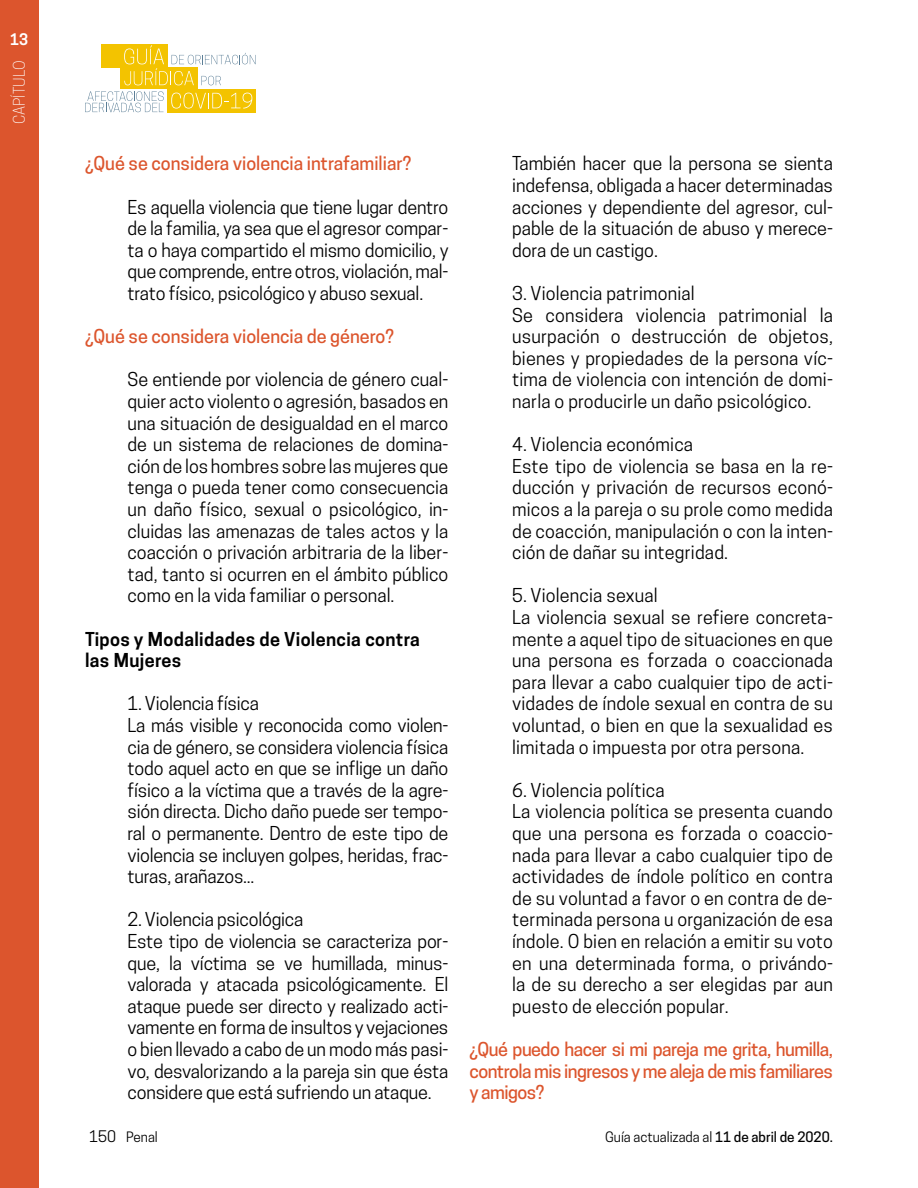
<style>
.page{position:relative;width:918px;height:1188px;background:#fff}
.page>*{position:absolute;margin:0;border:0;box-sizing:border-box;transform-origin:0 0}
.t1{font:18px/21.6px "Cooper Hewitt";letter-spacing:.01em;color:#000}
.t2{font:18px/21.6px "Cooper Hewitt";letter-spacing:-.01em;color:#000}
.t3{font:500 18px/21.6px "Cooper Hewitt";color:#dc552d;text-align:justify}
.t4{font:600 18px/21.6px "Cooper Hewitt";letter-spacing:.02em;color:#000}
.t5{font:300 15px "Cooper Hewitt";color:#fff}
.t6{font:600 15px "Cooper Hewitt";color:#fff}
.t7{font:13.5px "Cooper Hewitt";color:#000}
.s1{font-size:15px}
.s2{font-weight:500}
</style>
<div class="page">
<div style="left:0;top:0;width:38px;height:1188px;background:#dc552d"></div>
<div style="left:120px;top:67px;width:78px;height:22px;background:#f3c300"></div>
<div style="left:167px;top:89px;width:89px;height:23px;background:#f3c300"></div>
<svg style="left:85px;top:91px;width:79px;height:21px"></svg>
<svg style="left:171px;top:93px;width:81px;height:16px"></svg>
<div style="left:101px;top:45px;width:67px;height:23px;background:#f3c300"></div>
<svg style="left:124px;top:45px;width:132px;height:40px"></svg>
<p class="t6" style="left:10px;top:30px;width:20px">13</p>
<p class="t5" style="left:10px;top:124px;width:64px;rotate:-90deg">CAPÍTULO</p>
<p class="t3" style="left:85px;top:153px;width:328px">¿Qué se considera violencia intrafamiliar?</p>
<p class="t1" style="left:128px;top:196px;width:322px;text-align:justify">Es aquella violencia que tiene lugar dentro de la familia, ya sea que el agresor compar&shy;ta o haya compartido el mismo domicilio, y que comprende, entre otros, violación, mal&shy;trato físico, psicológico y abuso sexual.</p>
<p class="t3" style="left:85px;top:326px;width:310px">¿Qué se considera violencia de género?</p>
<p class="t1" style="left:128px;top:369px;width:322px;text-align:justify">Se entiende por violencia de género cual&shy;quier acto violento o agresión, basados en una situación de desigualdad en el marco de un sistema de relaciones de domina&shy;ción de los hombres sobre las mujeres que tenga o pueda tener como consecuencia un daño físico, sexual o psicológico, in&shy;cluidas las amenazas de tales actos y la coacción o privación arbitraria de la liber&shy;tad, tanto si ocurren en el ámbito público como en la vida familiar o personal.</p>
<p class="t4" style="left:85px;top:628px;width:336px">Tipos y Modalidades de Violencia contra las Mujeres</p>
<p class="t2" style="left:128px;top:693px;width:322px">1. Violencia física<br>La más visible y reconocida como violen&shy;cia de género, se considera violencia física todo aquel acto en que se inflige un daño físico a la víctima que a través de la agre&shy;sión directa. Dicho daño puede ser tempo&shy;ral o permanente. Dentro de este tipo de violencia se incluyen golpes, heridas, frac&shy;turas, arañazos...</p>
<p class="t2" style="left:128px;top:909px;width:322px">2. Violencia psicológica<br>Este tipo de violencia se caracteriza por&shy;que, la víctima se ve humillada, minus&shy;valorada y atacada psicológicamente. El ataque puede ser directo y realizado acti&shy;vamente en forma de insultos y vejaciones o bien llevado a cabo de un modo más pasi&shy;vo, desvalorizando a la pareja sin que ésta considere que está sufriendo un ataque.</p>
<p class="t1" style="left:512px;top:153px;width:322px;text-align:justify">También hacer que la persona se sienta indefensa, obligada a hacer determinadas acciones y dependiente del agresor, cul&shy;pable de la situación de abuso y merece&shy;dora de un castigo.</p>
<p class="t1" style="left:512px;top:282px;width:322px">3. Violencia patrimonial<br>Se considera violencia patrimonial la usurpación o destrucción de objetos, bienes y propiedades de la persona víc&shy;tima de violencia con intención de domi&shy;narla o producirle un daño psicológico.</p>
<p class="t1" style="left:512px;top:434px;width:322px">4. Violencia económica<br>Este tipo de violencia se basa en la re&shy;ducción y privación de recursos econó&shy;micos a la pareja o su prole como medida de coacción, manipulación o con la inten&shy;ción de dañar su integridad.</p>
<p class="t1" style="left:512px;top:585px;width:322px">5. Violencia sexual<br>La violencia sexual se refiere concreta&shy;mente a aquel tipo de situaciones en que una persona es forzada o coaccionada para llevar a cabo cualquier tipo de acti&shy;vidades de índole sexual en contra de su voluntad, o bien en que la sexualidad es limitada o impuesta por otra persona.</p>
<p class="t1" style="left:512px;top:779px;width:322px">6. Violencia política<br>La violencia política se presenta cuando que una persona es forzada o coaccio&shy;nada para llevar a cabo cualquier tipo de actividades de índole político en contra de su voluntad a favor o en contra de de&shy;terminada persona u organización de esa índole. O bien en relación a emitir su voto en una determinada forma, o privándo&shy;la de su derecho a ser elegidas par aun puesto de elección popular.</p>
<p class="t3" style="left:470px;top:1039px;width:365px">¿Qué puedo hacer si mi pareja me grita, humilla, controla mis ingresos y me aleja de mis familiares y amigos?</p>
<p class="t7" style="left:89px;top:1129px;width:70px"><span class="s1">150</span> Penal</p>
<p class="t7" style="left:605px;top:1129px;width:229px">Guía actualizada al <span class="s2">11 de abril de 2020.</span></p>
</div>
